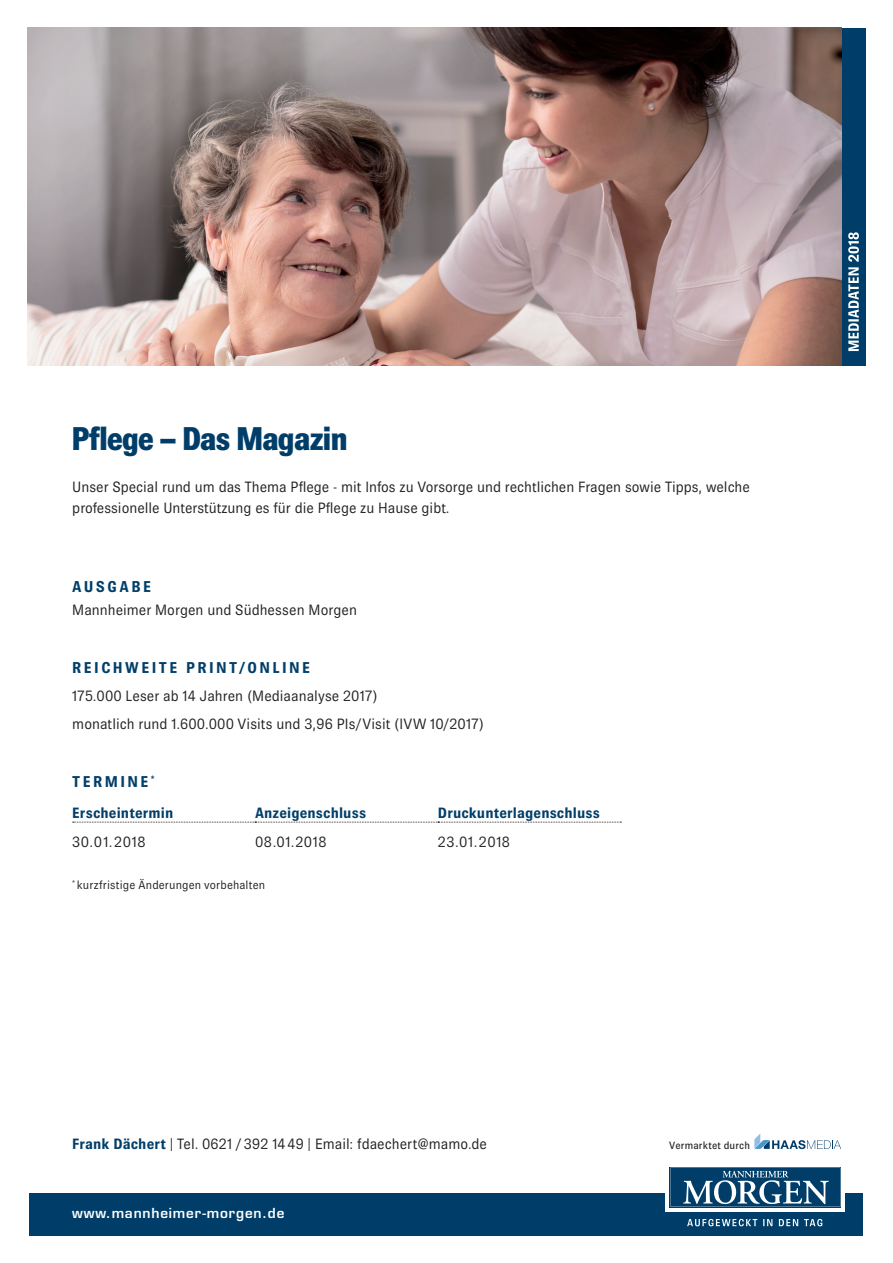
<style>
.page{position:relative;width:893px;height:1263px;background:#fff}
.page>*{position:absolute;margin:0;border:0;box-sizing:border-box;transform-origin:0 0}
.t1{font:800 33px "Brown";color:#003e69}
.t2{font:700 15.75px "Brown";letter-spacing:.15em;color:#003e69}
.t3{font:300 15px/21px "Brown";color:#231f20}
.t4{font:700 15px "Brown";letter-spacing:.005em;color:#003e69}
.t5{font:600 13.5px "Eurostile LT Std";letter-spacing:.06em;color:#fff}
.t6{font:300 12px "Brown";letter-spacing:.015em;color:#231f20}
.t7{font:10.5px "Brown";letter-spacing:.02em;color:#231f20}
.s1{font-weight:700;color:#003e69}
</style>
<div class="page">
<img style="left:28px;top:28px;width:814px;height:338px">
<div style="left:842px;top:28px;width:23px;height:338px;background:#003e69"></div>
<svg style="left:848px;top:232px;width:11px;height:119px"></svg>
<div style="left:30px;top:1193px;width:833px;height:42px;background:#003e69"></div>
<svg style="left:665px;top:1162px;width:180px;height:50px"></svg>
<svg style="left:671px;top:1167px;width:169px;height:40px"></svg>
<svg style="left:687px;top:1219px;width:70px;height:7px"></svg>
<svg style="left:763px;top:1219px;width:9px;height:7px"></svg>
<svg style="left:779px;top:1219px;width:19px;height:7px"></svg>
<svg style="left:804px;top:1219px;width:18px;height:7px"></svg>
<svg style="left:73px;top:822px;width:548px;height:1px"></svg>
<svg style="left:754px;top:1133px;width:87px;height:16px"></svg>
<h1 class="t1" style="left:72px;top:420px;width:276px">Pflege – Das Magazin</h1>
<p class="t3" style="left:72px;top:476px;width:679px">Unser Special rund um das Thema Pflege - mit Infos zu Vorsorge und rechtlichen Fragen sowie Tipps, welche professionelle Unterstützung es für die Pflege zu Hause gibt.</p>
<p class="t2" style="left:72px;top:577px;width:80px">AUSGABE</p>
<p class="t3" style="left:72px;top:600px;width:286px">Mannheimer Morgen und Südhessen Morgen</p>
<p class="t2" style="left:72px;top:659px;width:239px">REICHWEITE PRINT/ONLINE</p>
<p class="t3" style="left:72px;top:682px;width:413px;line-height:28px">175.000 Leser ab 14 Jahren (Mediaanalyse 2017)<br>monatlich rund 1.600.000 Visits und 3,96 PIs/Visit (IVW 10/2017)</p>
<p class="t2" style="left:72px;top:773px;width:84px">TERMINE <sup>*</sup></p>
<p class="t4" style="left:72px;top:804px;width:103px">Erscheintermin</p>
<p class="t4" style="left:255px;top:804px;width:113px">Anzeigenschluss</p>
<p class="t4" style="left:438px;top:804px;width:163px">Druckunterlagenschluss</p>
<p class="t3" style="left:72px;top:831px;width:75px">30.01.2018</p>
<p class="t3" style="left:255px;top:831px;width:73px">08.01.2018</p>
<p class="t3" style="left:438px;top:831px;width:73px">23.01.2018</p>
<p class="t6" style="left:72px;top:878px;width:194px"><sup>*</sup> kurzfristige Änderungen vorbehalten</p>
<p class="t3" style="left:72px;top:1133px;width:416px"><span class="s1">Frank Dächert</span> | Tel. 0621 /392 1449 | Email: fdaechert@mamo.de</p>
<p class="t7" style="left:669px;top:1139px;width:82px">Vermarktet durch</p>
<p class="t5" style="left:72px;top:1205px;width:214px">www.mannheimer-morgen.de</p>
</div>
